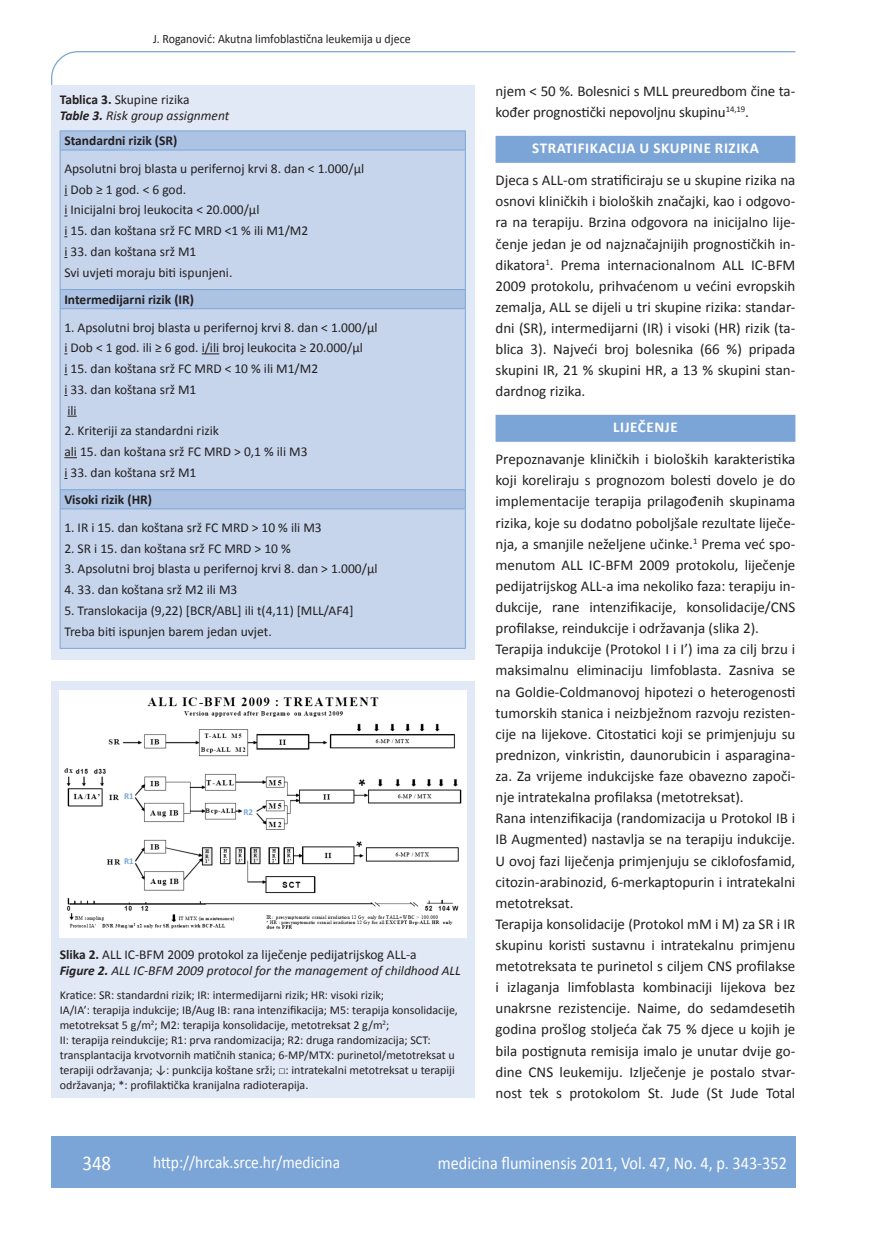
<style>
.page{position:relative;width:872px;height:1234px;background:#fff}
.page>*{position:absolute;margin:0;border:0;box-sizing:border-box;transform-origin:0 0}
.t1{font:21px "Calibri";color:#fff;scale:.9 1}
.t2{font:18px "Calibri";color:#fff;scale:.9 1}
.t3{font:17.25px "Calibri";color:#fff;scale:.9 1}
.osnovni_tekst{font:15px/21.1px "Calibri";color:#231f20;text-align:justify}
.naslov_ruler{font:700 15px "Calibri";letter-spacing:.04em;color:#fff}
.tablica{font:13.5px "Calibri";color:#231f20}
.potpis_slika{font:13.5px/16.5px "Calibri";color:#231f20}
.tablica-2{font:700 13.5px "Calibri";color:#231f20}
.potpis_slika-2{font:italic 13.5px/16.5px "Calibri";color:#231f20}
.glava{font:12.75px "Calibri";color:#231f20;scale:.94 1}
.potpis_slika-3{font:12px/15px "Calibri";color:#231f20}
.osnovni_tekst-2{font:700 9px "Calibri";color:#7ca5d7}
.s1{font-weight:700;font-style:normal}
.s2{font-style:normal}
.s3{font-weight:700}
.s4{font-weight:700;font-style:italic}
.s5{font-style:italic}
.s6{font-family:"Times New Roman"}
</style>
<div class="page">
<svg style="left:51px;top:51px;width:745px;height:275px"></svg>
<div style="left:51px;top:1135px;width:744px;height:51px;background:#7ca5d7"></div>
<div style="left:495px;top:136px;width:300px;height:27px;background:#7ca5d7"></div>
<div style="left:495px;top:414px;width:300px;height:27px;background:#7ca5d7"></div>
<div style="left:51px;top:85px;width:423px;height:574px;background:#e1e9f6"></div>
<svg style="left:61px;top:131px;width:404px;height:19px;background:#aac1e3"></svg>
<svg style="left:61px;top:151px;width:404px;height:497px;background:#c3d3eb"></svg>
<hr style="left:60px;top:130px;width:406px;height:1px;background:#7ca5d7">
<svg style="left:60px;top:131px;width:1px;height:19px"></svg>
<svg style="left:465px;top:131px;width:1px;height:19px"></svg>
<hr style="left:60px;top:150px;width:406px;height:1px;background:#7ca5d7">
<hr style="left:60px;top:150px;width:1px;height:139px;background:#7ca5d7">
<hr style="left:465px;top:150px;width:1px;height:139px;background:#7ca5d7">
<hr style="left:60px;top:289px;width:406px;height:1px;background:#7ca5d7">
<svg style="left:60px;top:290px;width:1px;height:18px"></svg>
<svg style="left:465px;top:290px;width:1px;height:18px"></svg>
<hr style="left:60px;top:308px;width:406px;height:1px;background:#7ca5d7">
<hr style="left:60px;top:309px;width:1px;height:180px;background:#7ca5d7">
<hr style="left:465px;top:309px;width:1px;height:180px;background:#7ca5d7">
<hr style="left:60px;top:489px;width:406px;height:1px;background:#7ca5d7">
<svg style="left:60px;top:490px;width:1px;height:18px"></svg>
<svg style="left:465px;top:490px;width:1px;height:18px"></svg>
<hr style="left:60px;top:508px;width:406px;height:1px;background:#7ca5d7">
<hr style="left:60px;top:509px;width:1px;height:139px;background:#7ca5d7">
<hr style="left:465px;top:509px;width:1px;height:139px;background:#7ca5d7">
<hr style="left:60px;top:648px;width:406px;height:1px;background:#7ca5d7">
<svg style="left:202px;top:353px;width:17px;height:1px"></svg>
<svg style="left:64px;top:457px;width:13px;height:1px"></svg>
<div style="left:51px;top:681px;width:423px;height:416px;background:#e1e9f6"></div>
<img style="left:60px;top:690px;width:406px;height:247px">
<p class="glava" style="left:153px;top:30px;width:275px">J. Roganović: Akutna limfoblastična leukemija u djece</p>
<p class="potpis_slika-2" style="left:60px;top:90px;width:171px"><span class="s1">Tablica 3.</span> <span class="s2">Skupine rizika<br></span><span class="s3">Table 3.</span> Risk group assignment</p>
<p class="tablica-2" style="left:64px;top:132px;width:114px">Standardni rizik (SR)</p>
<p class="tablica" style="left:64px;top:160px;width:301px">Apsolutni broj blasta u perifernoj krvi 8. dan &lt; 1.000/μl</p>
<p class="tablica" style="left:64px;top:181px;width:123px">i Dob ≥ 1 god. &lt; 6 god.</p>
<p class="tablica" style="left:64px;top:201px;width:197px">i Inicijalni broj leukocita &lt; 20.000/μl</p>
<p class="tablica" style="left:64px;top:222px;width:245px">i 15. dan koštana srž FC MRD &lt;1 % ili M1/M2</p>
<p class="tablica" style="left:64px;top:243px;width:134px">i 33. dan koštana srž M1</p>
<p class="tablica" style="left:64px;top:264px;width:170px">Svi uvjeti moraju biti ispunjeni.</p>
<p class="tablica-2" style="left:64px;top:291px;width:131px">Intermedijarni rizik (IR)</p>
<p class="tablica" style="left:64px;top:318px;width:315px">1. Apsolutni broj blasta u perifernoj krvi 8. dan &lt; 1.000/μl</p>
<p class="tablica" style="left:64px;top:339px;width:300px">i Dob &lt; 1 god. ili ≥ 6 god. i/ili broj leukocita ≥ 20.000/μl</p>
<p class="tablica" style="left:64px;top:360px;width:255px">i 15. dan koštana srž FC MRD &lt; 10 % ili M1/M2</p>
<p class="tablica" style="left:64px;top:381px;width:134px">i 33. dan koštana srž M1</p>
<p class="tablica" style="left:67px;top:401px;width:11px">ili</p>
<p class="tablica" style="left:64px;top:422px;width:156px">2. Kriteriji za standardni rizik</p>
<p class="tablica" style="left:64px;top:443px;width:245px">ali 15. dan koštana srž FC MRD &gt; 0,1 % ili M3</p>
<p class="tablica" style="left:64px;top:464px;width:134px">i 33. dan koštana srž M1</p>
<p class="tablica-2" style="left:64px;top:491px;width:89px">Visoki rizik (HR)</p>
<p class="tablica" style="left:64px;top:519px;width:259px">1. IR i 15. dan koštana srž FC MRD &gt; 10 % ili M3</p>
<p class="tablica" style="left:64px;top:539px;width:228px">2. SR i 15. dan koštana srž FC MRD &gt; 10 %</p>
<p class="tablica" style="left:64px;top:560px;width:315px">3. Apsolutni broj blasta u perifernoj krvi 8. dan &gt; 1.000/μl</p>
<p class="tablica" style="left:64px;top:581px;width:175px">4. 33. dan koštana srž M2 ili M3</p>
<p class="tablica" style="left:64px;top:602px;width:291px">5. Translokacija (9,22) [BCR/ABL] ili t(4,11) [MLL/AF4]</p>
<p class="tablica" style="left:64px;top:622px;width:209px">Treba biti ispunjen barem jedan uvjet.</p>
<p class="osnovni_tekst-2" style="left:124px;top:790px;width:11px">R1</p>
<p class="osnovni_tekst-2" style="left:124px;top:855px;width:11px">R1</p>
<p class="osnovni_tekst-2" style="left:243px;top:806px;width:11px">R2</p>
<p class="potpis_slika" style="left:60px;top:944px;width:403px"><span class="s3">Slika 2.</span> ALL IC-BFM 2009 protokol za liječenje pedijatrijskog ALL-a<br><span class="s4">Figure 2.</span> <span class="s5">ALL IC-BFM 2009 protocol for the management of childhood ALL</span></p>
<p class="potpis_slika-3" style="left:60px;top:986px;width:400px">Kratice: SR: standardni rizik; IR: intermedijarni rizik; HR: visoki rizik;<br>IA/IA’: terapija indukcije; IB/Aug IB: rana intenzifikacija; M5: terapija konsolidacije, metotreksat 5 g/m<sup>2</sup>; M2: terapija konsolidacije, metotreksat 2 g/m<sup>2</sup>;<br>II: terapija reindukcije; R1: prva randomizacija; R2: druga randomizacija; SCT: transplantacija krvotvornih matičnih stanica; 6-MP/MTX: purinetol/metotreksat u terapiji održavanja; ↓: punkcija koštane srži; <span class="s6">□</span>: intratekalni metotreksat u terapiji održavanja; *: profilaktička kranijalna radioterapija.</p>
<p class="osnovni_tekst" style="left:495px;top:80px;width:301px">njem &lt; 50 %. Bolesnici s MLL preuredbom čine ta&shy;kođer prognostički nepovoljnu skupinu<sup>14,19</sup>.</p>
<p class="naslov_ruler" style="left:532px;top:139px;width:228px">STRATIFIKACIJA U SKUPINE RIZIKA</p>
<p class="osnovni_tekst" style="left:495px;top:169px;width:301px">Djeca s ALL-om stratificiraju se u skupine rizika na osnovi kliničkih i bioloških značajki, kao i odgovo&shy;ra na terapiju. Brzina odgovora na inicijalno lije&shy;čenje jedan je od najznačajnijih prognostičkih in&shy;dikatora<sup>1</sup>. Prema internacionalnom ALL IC-BFM 2009 protokolu, prihvaćenom u većini evropskih zemalja, ALL se dijeli u tri skupine rizika: standar&shy;dni (SR), intermedijarni (IR) i visoki (HR) rizik (ta&shy;blica 3). Najveći broj bolesnika (66 %) pripada skupini IR, 21 % skupini HR, a 13 % skupini stan&shy;dardnog rizika.</p>
<p class="naslov_ruler" style="left:613px;top:417px;width:66px">LIJEČENJE</p>
<p class="osnovni_tekst" style="left:495px;top:448px;width:301px">Prepoznavanje kliničkih i bioloških karakteristika koji koreliraju s prognozom bolesti dovelo je do implementacije terapija prilagođenih skupinama rizika, koje su dodatno poboljšale rezultate liječe&shy;nja, a smanjile neželjene učinke.<sup>1</sup> Prema već spo&shy;menutom ALL IC-BFM 2009 protokolu, liječenje pedijatrijskog ALL-a ima nekoliko faza: terapiju in&shy;dukcije, rane intenzifikacije, konsolidacije/CNS profilakse, reindukcije i održavanja (slika 2).</p>
<p class="osnovni_tekst" style="left:495px;top:638px;width:301px">Terapija indukcije (Protokol I i I’) ima za cilj brzu i maksimalnu eliminaciju limfoblasta. Zasniva se na Goldie-Coldmanovoj hipotezi o heterogenosti tumorskih stanica i neizbježnom razvoju rezisten&shy;cije na lijekove. Citostatici koji se primjenjuju su prednizon, vinkristin, daunorubicin i asparagina&shy;za. Za vrijeme indukcijske faze obavezno započi&shy;nje intratekalna profilaksa (metotreksat).</p>
<p class="osnovni_tekst" style="left:495px;top:806px;width:301px">Rana intenzifikacija (randomizacija u Protokol IB i IB Augmented) nastavlja se na terapiju indukcije.<br>U ovoj fazi liječenja primjenjuju se ciklofosfamid, citozin-arabinozid, 6-merkaptopurin i intratekalni metotreksat.</p>
<p class="osnovni_tekst" style="left:495px;top:912px;width:301px">Terapija konsolidacije (Protokol mM i M) za SR i IR skupinu koristi sustavnu i intratekalnu primjenu metotreksata te purinetol s ciljem CNS profilakse i izlaganja limfoblasta kombinaciji lijekova bez unakrsne rezistencije. Naime, do sedamdesetih godina prošlog stoljeća čak 75 % djece u kojih je bila postignuta remisija imalo je unutar dvije go&shy;dine CNS leukemiju. Izlječenje je postalo stvar&shy;nost tek s protokolom St. Jude (St Jude Total</p>
<p class="t1" style="left:82px;top:1149px;width:33px">348</p>
<p class="t3" style="left:153px;top:1150px;width:209px">http://hrcak.srce.hr/medicina</p>
<p class="t2" style="left:438px;top:1151px;width:389px">medicina fluminensis 2011, Vol. 47, No. 4, p. 343-352</p>
</div>
